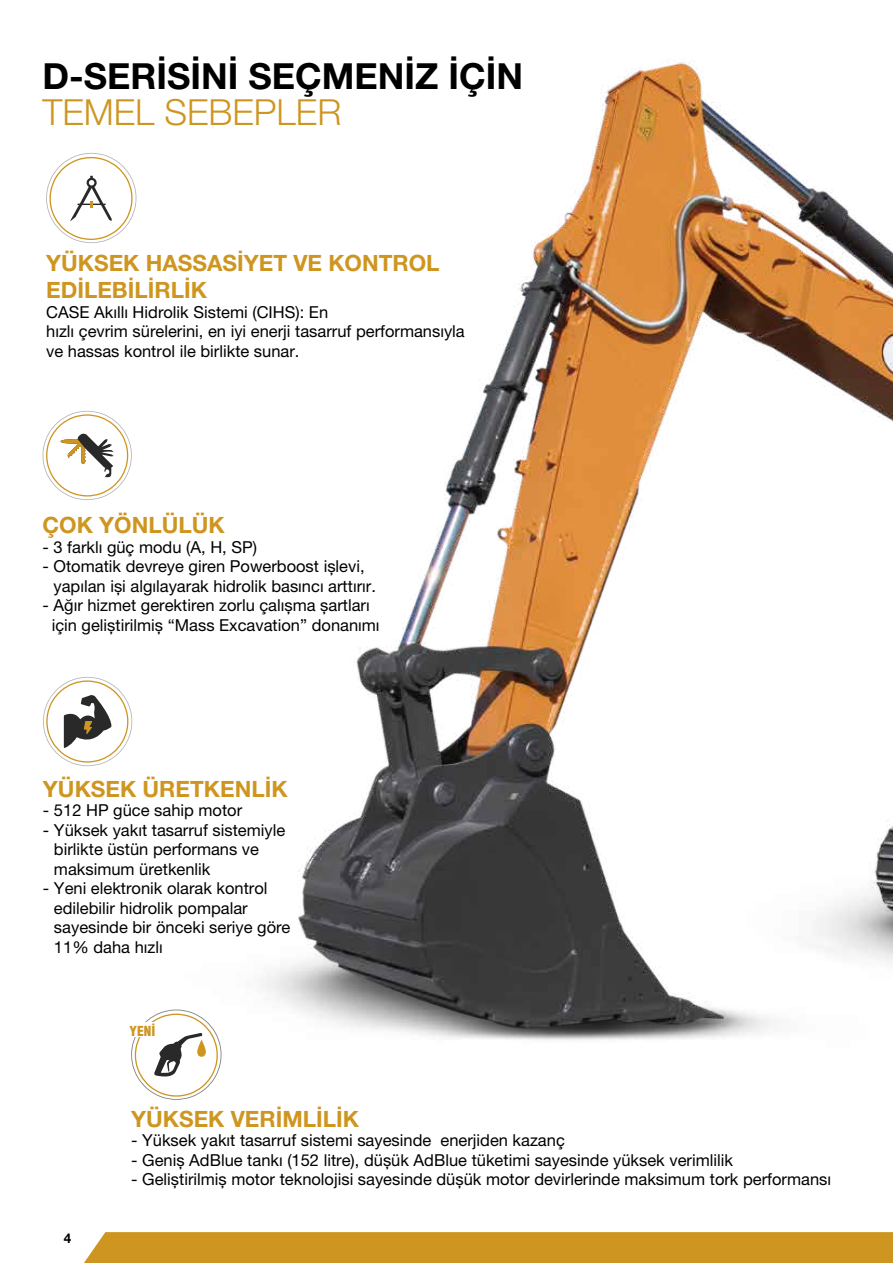
<style>
.page{position:relative;width:893px;height:1263px;background:#fff}
.page>*{position:absolute;margin:0;border:0;box-sizing:border-box;transform-origin:0 0}
.t1{font:700 36px "Helvetica Neue LT Pro";color:#000}
.t2{font:300 36px "Helvetica Neue LT Pro";color:#ce9620}
.t3{font:700 22.5px/27px "Helvetica Neue LT Pro";color:#ce9620}
.t4{font:16.5px/19.5px "Helvetica Neue LT Pro";color:#000}
.t5{font:900 condensed 13.5px "Helvetica Tr";color:#ce9620}
.t6{font:700 13.5px "Helvetica Neue LT Std";color:#000}
</style>
<div class="page">
<div style="left:84px;top:1232px;width:809px;height:31px;background:#ce9620"></div>
<img style="left:86px;top:61px;width:807px;height:1000px">
<svg style="left:46px;top:153px;width:90px;height:90px"></svg>
<svg style="left:43px;top:411px;width:89px;height:89px"></svg>
<svg style="left:131px;top:1009px;width:90px;height:91px"></svg>
<svg style="left:197px;top:1039px;width:9px;height:18px"></svg>
<div style="left:128px;top:1022px;width:32px;height:15px;background:#fff"></div>
<svg style="left:43px;top:677px;width:89px;height:89px"></svg>
<h1 class="t1" style="left:43px;top:54px;width:482px">D-SERİSİNİ SEÇMENİZ İÇİN</h1>
<h1 class="t2" style="left:43px;top:91px;width:300px">TEMEL SEBEPLER</h1>
<h2 class="t3" style="left:46px;top:249px;width:395px">YÜKSEK HASSASİYET VE KONTROL<br>EDİLEBİLİRLİK</h2>
<p class="t4" style="left:46px;top:302px;width:420px">CASE Akıllı Hidrolik Sistemi (CIHS): En<br>hızlı çevrim sürelerini, en iyi enerji tasarruf performansıyla ve hassas kontrol ile birlikte sunar.</p>
<h2 class="t3" style="left:43px;top:511px;width:184px">ÇOK YÖNLÜLÜK</h2>
<p class="t4" style="left:43px;top:537px;width:216px">- 3 farklı güç modu (A, H, SP)</p>
<p class="t4" style="left:54px;top:556px;width:324px;text-indent:-11px">- Otomatik devreye giren Powerboost işlevi, yapılan işi algılayarak hidrolik basıncı arttırır.</p>
<p class="t4" style="left:43px;top:595px;width:339px;text-align:center">- Ağır hizmet gerektiren zorlu çalışma şartları için geliştirilmiş “Mass Excavation” donanımı</p>
<h2 class="t3" style="left:43px;top:775px;width:246px">YÜKSEK ÜRETKENLİK</h2>
<p class="t4" style="left:43px;top:800px;width:201px">- 512 HP güce sahip motor</p>
<p class="t4" style="left:54px;top:820px;width:233px;text-indent:-11px">- Yüksek yakıt tasarruf sistemiyle birlikte üstün performans ve maksimum üretkenlik</p>
<p class="t4" style="left:54px;top:878px;width:238px;text-indent:-11px">- Yeni elektronik olarak kontrol edilebilir hidrolik pompalar sayesinde bir önceki seriye göre<br>11% daha hızlı</p>
<p class="t5" style="left:130px;top:1022px;width:27px">YENİ</p>
<p class="t6" style="left:64px;top:1229px;width:9px">4</p>
<h2 class="t3" style="left:131px;top:1105px;width:229px">YÜKSEK VERİMLİLİK</h2>
<p class="t4" style="left:131px;top:1130px;width:435px">- Yüksek yakıt tasarruf sistemi sayesinde enerjiden kazanç</p>
<p class="t4" style="left:131px;top:1150px;width:603px">- Geniş AdBlue tankı (152 litre), düşük AdBlue tüketimi sayesinde yüksek verimlilik</p>
<p class="t4" style="left:131px;top:1170px;width:701px">- Geliştirilmiş motor teknolojisi sayesinde düşük motor devirlerinde maksimum tork performansı</p>
</div>
